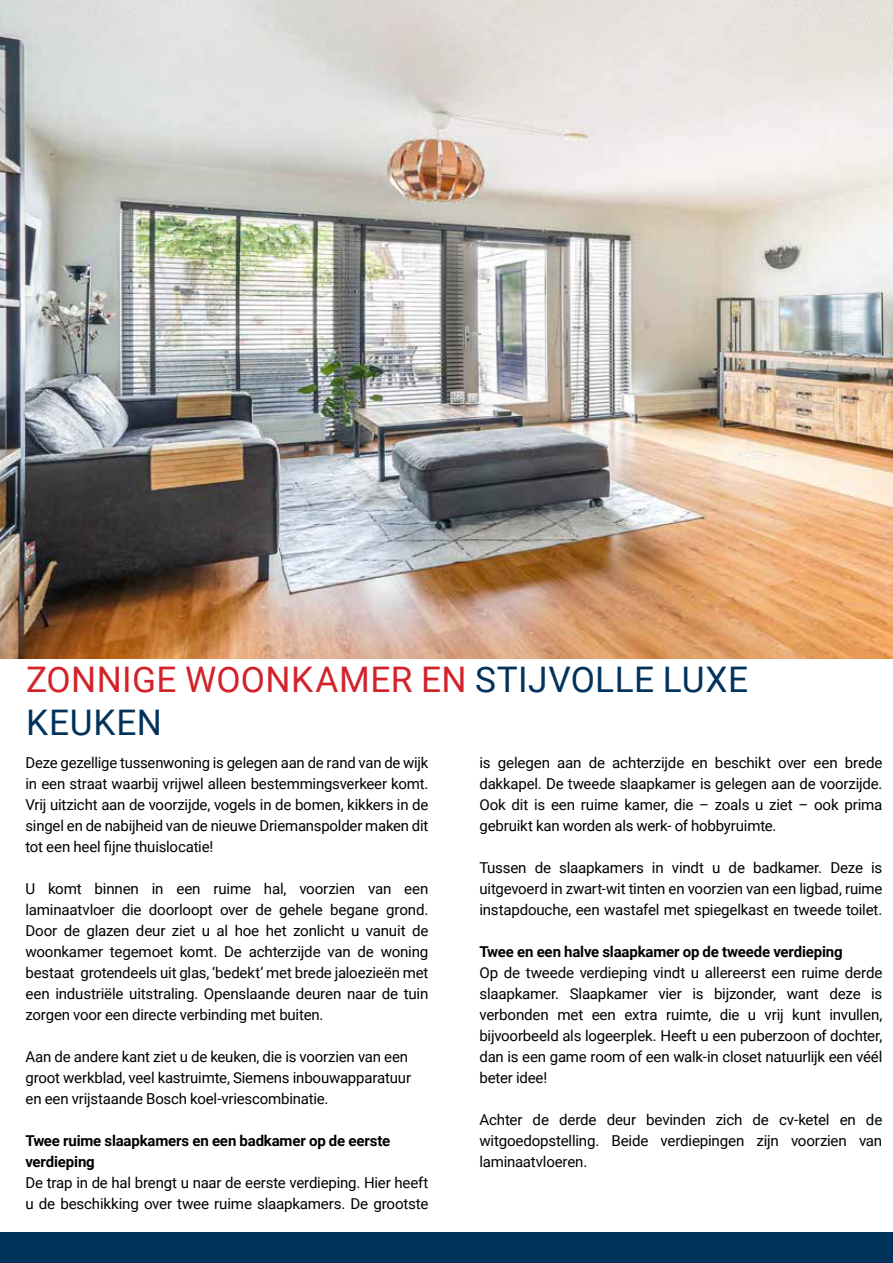
<style>
.page{position:relative;width:893px;height:1263px;background:#fff}
.page>*{position:absolute;margin:0;border:0;box-sizing:border-box;transform-origin:0 0}
.t1{font:35.25px/43.5px "Roboto";letter-spacing:.01em;color:#01325c}
.t2{font:15px/21px "Roboto";letter-spacing:-.015em;color:#000;text-align:justify}
.t3{font:700 15px/21px "Roboto";letter-spacing:-.01em;color:#000}
.s1{color:#d2232a}
</style>
<div class="page">
<img style="left:0;top:0;width:893px;height:659px">
<div style="left:0;top:1232px;width:893px;height:31px;background:#01325c"></div>
<h1 class="t1" style="left:26px;top:656px;width:723px"><span class="s1">ZONNIGE WOONKAMER EN</span> STIJVOLLE LUXE<br>KEUKEN</h1>
<p class="t2" style="left:26px;top:752px;width:404px">Deze gezellige tussenwoning is gelegen aan de rand van de wijk in een straat waarbij vrijwel alleen bestemmingsverkeer komt.<br>Vrij uitzicht aan de voorzijde, vogels in de bomen, kikkers in de singel en de nabijheid van de nieuwe Driemanspolder maken dit tot een heel fijne thuislocatie!</p>
<p class="t2" style="left:26px;top:878px;width:404px">U komt binnen in een ruime hal, voorzien van een laminaatvloer die doorloopt over de gehele begane grond.<br>Door de glazen deur ziet u al hoe het zonlicht u vanuit de woonkamer tegemoet komt. De achterzijde van de woning bestaat grotendeels uit glas, ‘bedekt’ met brede jaloezieën met een industriële uitstraling. Openslaande deuren naar de tuin zorgen voor een directe verbinding met buiten.</p>
<p class="t2" style="left:26px;top:1046px;width:387px;text-align:left">Aan de andere kant ziet u de keuken, die is voorzien van een groot werkblad, veel kastruimte, Siemens inbouwapparatuur en een vrijstaande Bosch koel-vriescombinatie.</p>
<p class="t3" style="left:26px;top:1130px;width:366px">Twee ruime slaapkamers en een badkamer op de eerste verdieping</p>
<p class="t2" style="left:26px;top:1172px;width:404px">De trap in de hal brengt u naar de eerste verdieping. Hier heeft u de beschikking over twee ruime slaapkamers. De grootste</p>
<p class="t2" style="left:479px;top:752px;width:404px">is gelegen aan de achterzijde en beschikt over een brede dakkapel. De tweede slaapkamer is gelegen aan de voorzijde.<br>Ook dit is een ruime kamer, die – zoals u ziet – ook prima gebruikt kan worden als werk- of hobbyruimte.</p>
<p class="t2" style="left:479px;top:857px;width:404px">Tussen de slaapkamers in vindt u de badkamer. Deze is uitgevoerd in zwart-wit tinten en voorzien van een ligbad, ruime instapdouche, een wastafel met spiegelkast en tweede toilet.</p>
<p class="t3" style="left:479px;top:941px;width:365px">Twee en een halve slaapkamer op de tweede verdieping</p>
<p class="t2" style="left:479px;top:962px;width:404px">Op de tweede verdieping vindt u allereerst een ruime derde slaapkamer. Slaapkamer vier is bijzonder, want deze is verbonden met een extra ruimte, die u vrij kunt invullen, bijvoorbeeld als logeerplek. Heeft u een puberzoon of dochter, dan is een game room of een walk-in closet natuurlijk een véél beter idee!</p>
<p class="t2" style="left:479px;top:1109px;width:404px">Achter de derde deur bevinden zich de cv-ketel en de witgoedopstelling. Beide verdiepingen zijn voorzien van laminaatvloeren.</p>
</div>
